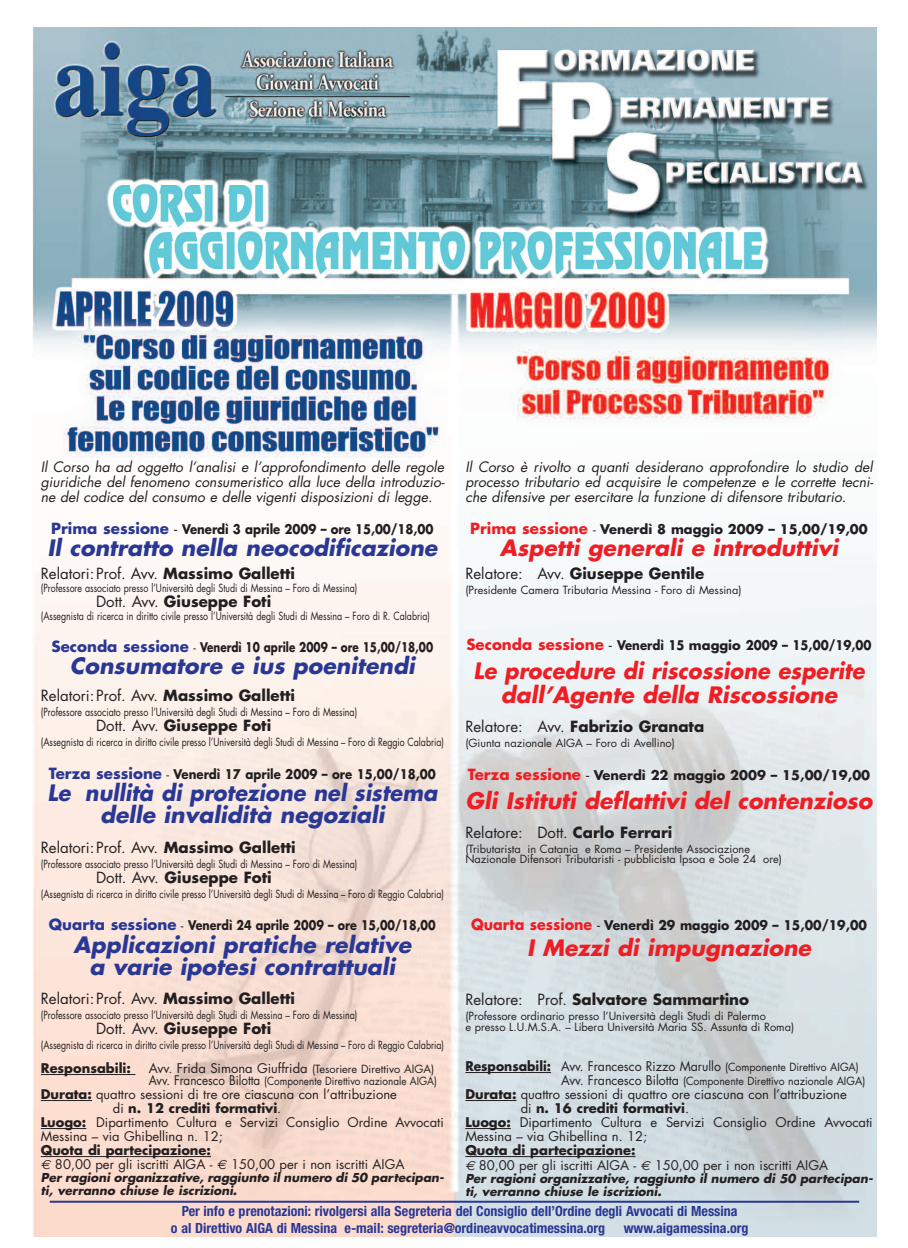
<style>
.page{position:relative;width:908px;height:1248px;background:#fff}
.page>*{position:absolute;margin:0;border:0;box-sizing:border-box;transform-origin:0 0}
.t1{font:italic 700 22px/22px "Futura";color:#293795;text-align:center}
.t2{font:italic 700 22px "Futura";color:#ee1e24}
.t3{font:italic 700 22px/24px "Futura";color:#ee1e24;text-align:center;scale:.95 1}
.t4{font:italic 700 22px/22px "Futura";color:#293795;text-align:center;scale:.95 1}
.t5{font:700 15px "Futura";color:#231f20}
.t6{font:15px "Futura";color:#231f20}
.t7{font:italic 14px/15px "Futura";color:#231f20;text-align:justify}
.t8{font:700 condensed 14px/16.8px "Helvetica Neue";color:#293795}
.t9{font:13px/14px "Futura";color:#231f20}
.t10{font:700 13px "Futura";color:#231f20}
.t11{font:700 13px "Futura";color:#231f20;scale:.9 1}
.t12{font:13px "Futura";color:#231f20;scale:.95 1}
.t13{font:700 13px "Futura";color:#231f20;scale:.8 1}
.t14{font:700 13px "Futura";color:#231f20;scale:.85 1}
.t15{font:700 13px "Futura";color:#231f20;scale:.95 1}
.t16{font:italic 700 12px/13px "Futura";color:#231f20}
.t17{font:11px "Futura";color:#231f20;scale:.8 1}
.t18{font:11px/10px "Futura";color:#231f20}
.t19{font:11px "Futura";color:#231f20;scale:.9 1}
.t20{font:11px "Futura";color:#231f20;scale:.95 1}
.s1{font-size:15px;color:#293795}
.s2{font-weight:400;font-size:15px}
.s3{font-weight:700}
.s4{font-weight:400}
.s5{font-size:11px}
.s6{font-size:13px}
.s7{font-family:"Euro Sans";font-style:italic}
.s8{font-size:15px;color:#ee1e24}
</style>
<div class="page">
<img style="left:32px;top:27px;width:844px;height:1209px">
<hr style="left:41px;top:1073px;width:90px;height:1px;background:#231f20">
<hr style="left:41px;top:1099px;width:51px;height:1px;background:#231f20">
<hr style="left:41px;top:1127px;width:45px;height:1px;background:#231f20">
<hr style="left:41px;top:1155px;width:88px;height:1px;background:#231f20">
<hr style="left:129px;top:1155px;width:82px;height:1px;background:#231f20">
<hr style="left:465px;top:1071px;width:85px;height:1px;background:#231f20">
<hr style="left:465px;top:1099px;width:51px;height:1px;background:#231f20">
<hr style="left:465px;top:1127px;width:45px;height:1px;background:#231f20">
<hr style="left:465px;top:1155px;width:88px;height:1px;background:#231f20">
<hr style="left:554px;top:1155px;width:81px;height:1px;background:#231f20">
<hr style="left:50px;top:1200px;width:808px;height:2px;background:#293795">
<p class="t7" style="left:41px;top:460px;width:405px">Il Corso ha ad oggetto l’analisi e l’approfondimento delle regole giuridiche del fenomeno consumeristico alla luce della introduzio&shy;ne del codice del consumo e delle vigenti disposizioni di legge.</p>
<p class="t11" style="left:51px;top:523px;width:426px"><span class="s1">Prima sessione</span> <span class="s2">-</span> Venerdì 3 aprile 2009 – ore 15,00/18,00</p>
<h1 class="t1" style="left:47px;top:539px;width:391px">Il contratto nella neocodificazione</h1>
<h2 class="t6" style="left:41px;top:567px;width:256px">Relatori:Prof. Avv. <span class="s3">Massimo Galletti</span></h2>
<p class="t17" style="left:41px;top:583px;width:397px">(Professore associato presso l’Università degli Studi di Messina – Foro di Messina)</p>
<h2 class="t5" style="left:96px;top:594px;width:176px"><span class="s4">Dott. Avv.</span> Giuseppe Foti</h2>
<p class="t17" style="left:41px;top:611px;width:487px">(Assegnista di ricerca in diritto civile presso l’Università degli Studi di Messina – Foro di R. Calabria)</p>
<p class="t13" style="left:51px;top:641px;width:478px"><span class="s1">Seconda sessione</span> <span class="s4">-</span> Venerdì 10 aprile 2009 – ore 15,00/18,00</p>
<h1 class="t1" style="left:70px;top:657px;width:346px">Consumatore e ius poenitendi</h1>
<h2 class="t6" style="left:41px;top:689px;width:256px">Relatori:Prof. Avv. <span class="s3">Massimo Galletti</span></h2>
<p class="t17" style="left:41px;top:707px;width:397px">(Professore associato presso l’Università degli Studi di Messina – Foro di Messina)</p>
<h2 class="t5" style="left:96px;top:718px;width:176px"><span class="s4">Dott. Avv.</span> Giuseppe Foti</h2>
<p class="t17" style="left:41px;top:737px;width:505px">(Assegnista di ricerca in diritto civile presso l’Università degli Studi di Messina – Foro di Reggio Calabria)</p>
<p class="t11" style="left:49px;top:768px;width:431px"><span class="s1">Terza sessione</span> <span class="s4">-</span> Venerdì 17 aprile 2009 – ore 15,00/18,00</p>
<h1 class="t4" style="left:47px;top:784px;width:411px">Le nullità di protezione nel sistema delle invalidità negoziali</h1>
<h2 class="t6" style="left:41px;top:841px;width:256px">Relatori:Prof. Avv. <span class="s3">Massimo Galletti</span></h2>
<p class="t17" style="left:41px;top:859px;width:397px">(Professore associato presso l’Università degli Studi di Messina – Foro di Messina)</p>
<h2 class="t5" style="left:96px;top:870px;width:177px"><span class="s4">Dott. Avv.</span> Giuseppe Foti</h2>
<p class="t17" style="left:41px;top:889px;width:505px">(Assegnista di ricerca in diritto civile presso l’Università degli Studi di Messina – Foro di Reggio Calabria)</p>
<p class="t14" style="left:49px;top:919px;width:456px"><span class="s1">Quarta sessione</span> <span class="s4">-</span> Venerdì 24 aprile 2009 – ore 15,00/18,00</p>
<h1 class="t1" style="left:74px;top:935px;width:339px">Applicazioni pratiche relative a varie ipotesi contrattuali</h1>
<h2 class="t6" style="left:41px;top:991px;width:256px">Relatori:Prof. Avv. <span class="s3">Massimo Galletti</span></h2>
<p class="t17" style="left:41px;top:1009px;width:397px">(Professore associato presso l’Università degli Studi di Messina – Foro di Messina)</p>
<h2 class="t5" style="left:96px;top:1020px;width:176px"><span class="s4">Dott. Avv.</span> Giuseppe Foti</h2>
<p class="t17" style="left:41px;top:1039px;width:505px">(Assegnista di ricerca in diritto civile presso l’Università degli Studi di Messina – Foro di Reggio Calabria)</p>
<p class="t10" style="left:41px;top:1061px;width:92px">Responsabili:</p>
<p class="t9" style="left:149px;top:1061px;width:287px">Avv. Frida Simona Giuffrida <span class="s5">(Tesoriere Direttivo AIGA)</span></p>
<p class="t19" style="left:149px;top:1075px;width:321px"><span class="s6">Avv. Francesco Bilotta</span> (Componente Direttivo nazionale AIGA)</p>
<p class="t9" style="left:41px;top:1087px;width:357px"><span class="s3">Durata:</span> quattro sessioni di tre ore ciascuna con l’attribuzione</p>
<p class="t10" style="left:113px;top:1101px;width:170px"><span class="s4">di</span> n. 12 crediti formativi<span class="s4">.</span></p>
<p class="t9" style="left:41px;top:1115px;width:404px"><span class="s3">Luogo:</span> Dipartimento Cultura e Servizi Consiglio Ordine Avvocati</p>
<p class="t9" style="left:41px;top:1129px;width:183px">Messina – via Ghibellina n. 12;</p>
<p class="t9" style="left:41px;top:1143px;width:365px"><span class="s3">Quota di partecipazione:<br></span><span class="s7">€</span> 80,00 per gli iscritti AIGA - <span class="s7">€</span> 150,00 per i non iscritti AIGA</p>
<p class="t16" style="left:41px;top:1171px;width:404px">Per ragioni organizzative, raggiunto il numero di 50 partecipan&shy;ti, verranno chiuse le iscrizioni.</p>
<p class="t7" style="left:465px;top:460px;width:409px">Il Corso è rivolto a quanti desiderano approfondire lo studio del processo tributario ed acquisire le competenze e le corrette tecni&shy;che difensive per esercitare la funzione di difensore tributario.</p>
<p class="t10" style="left:470px;top:523px;width:399px"><span class="s8">Prima sessione</span> <span class="s4">-</span> Venerdì 8 maggio 2009 – 15,00/19,00</p>
<h1 class="t2" style="left:499px;top:538px;width:339px">Aspetti generali e introduttivi</h1>
<h2 class="t5" style="left:465px;top:566px;width:240px"><span class="s4">Relatore: Avv.</span> Giuseppe Gentile</h2>
<p class="t18" style="left:465px;top:586px;width:278px">(Presidente Camera Tributaria Messina - Foro di Messina)</p>
<p class="t11" style="left:466px;top:639px;width:451px"><span class="s8">Seconda sessione</span> <span class="s2">-</span> Venerdì 15 maggio 2009 – 15,00/19,00</p>
<h1 class="t3" style="left:473px;top:661px;width:413px">Le procedure di riscossione esperite dall’Agente della Riscossione</h1>
<h2 class="t5" style="left:465px;top:719px;width:240px"><span class="s4">Relatore: Avv.</span> Fabrizio Granata</h2>
<p class="t18" style="left:465px;top:739px;width:211px">(Giunta nazionale AIGA – Foro di Avellino)</p>
<p class="t10" style="left:467px;top:769px;width:403px"><span class="s8">Terza sessione</span> <span class="s2">-</span> Venerdì 22 maggio 2009 – 15,00/19,00</p>
<h1 class="t2" style="left:465px;top:791px;width:408px">Gli Istituti deflattivi del contenzioso</h1>
<h2 class="t6" style="left:465px;top:826px;width:208px">Relatore: Dott. <span class="s3">Carlo Ferrari</span></h2>
<p class="t18" style="left:465px;top:845px;width:318px">(Tributarista in Catania e Roma – Presidente Associazione<br>Nazionale Difensori Tributaristi - pubblicista Ipsoa e Sole 24 ore)</p>
<p class="t15" style="left:471px;top:919px;width:418px"><span class="s8">Quarta sessione</span> <span class="s2">-</span> Venerdì 29 maggio 2009 – 15,00/19,00</p>
<h1 class="t2" style="left:526px;top:937px;width:285px">I Mezzi di impugnazione</h1>
<h2 class="t5" style="left:465px;top:991px;width:285px"><span class="s4">Relatore: Prof.</span> Salvatore Sammartino</h2>
<p class="t18" style="left:465px;top:1010px;width:330px;line-height:11px">(Professore ordinario presso l’Università degli Studi di Palermo<br>e presso L.U.M.S.A. – Libera Università Maria SS. Assunta di Roma)</p>
<p class="t12" style="left:465px;top:1059px;width:415px"><span class="s3">Responsabili:</span> Avv. Francesco Rizzo Marullo <span class="s5">(Componente Direttivo AIGA)</span></p>
<p class="t20" style="left:561px;top:1075px;width:321px"><span class="s6">Avv. Francesco Bilotta</span> (Componente Direttivo nazionale AIGA)</p>
<p class="t9" style="left:465px;top:1087px;width:383px"><span class="s3">Durata:</span> quattro sessioni di quattro ore ciascuna con l’attribuzione</p>
<p class="t10" style="left:520px;top:1101px;width:170px"><span class="s4">di</span> n. 16 crediti formativi<span class="s4">.</span></p>
<p class="t9" style="left:465px;top:1115px;width:408px"><span class="s3">Luogo:</span> Dipartimento Cultura e Servizi Consiglio Ordine Avvocati</p>
<p class="t9" style="left:465px;top:1129px;width:183px">Messina – via Ghibellina n. 12;</p>
<p class="t9" style="left:465px;top:1143px;width:364px;line-height:15px"><span class="s3">Quota di partecipazione:<br></span><span class="s7">€</span> 80,00 per gli iscritti AIGA - <span class="s7">€</span> 150,00 per i non iscritti AIGA</p>
<p class="t16" style="left:465px;top:1172px;width:409px">Per ragioni organizzative, raggiunto il numero di 50 partecipan&shy;ti, verranno chiuse le iscrizioni.</p>
<p class="t8" style="left:171px;top:1203px;width:568px;text-indent:11px">Per info e prenotazioni: rivolgersi alla Segreteria del Consiglio dell’Ordine degli Avvocati di Messina o al Direttivo AIGA di Messina e-mail: segreteria@ordineavvocatimessina.org</p>
<p class="t8" style="left:623px;top:1220px;width:126px">www.aigamessina.org</p>
</div>
